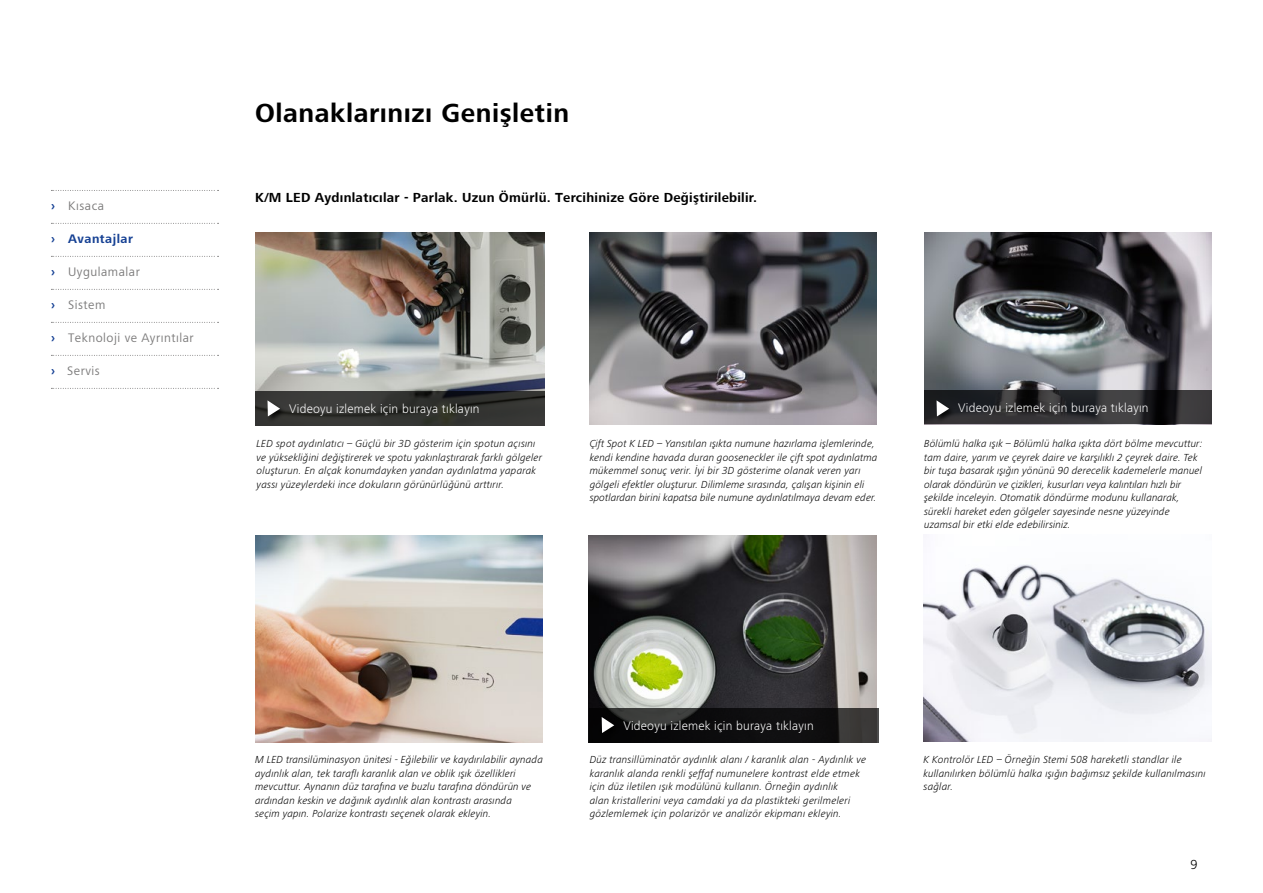
<style>
.page{position:relative;width:1263px;height:893px;background:#fff}
.page>*{position:absolute;margin:0;border:0;box-sizing:border-box;transform-origin:0 0}
.t1{font:700 27px "ZEISS Frutiger Next W1 G";letter-spacing:.02em;color:#000}
.t2{font:700 13.5px "ZEISS Frutiger Next W1 G";letter-spacing:.02em;color:#000}
.t3{font:300 13.5px "ZEISS Frutiger Next W1 G";color:#000}
.t4{font:300 12.75px "ZEISS Frutiger Next W1 G";letter-spacing:.02em;color:#fff}
.t5{font:12.75px "ZEISS Frutiger Next W1 G";letter-spacing:.04em;color:#7c7b7b}
.t6{font:700 12.75px "ZEISS Frutiger Next W1 G";letter-spacing:.04em;color:#164194}
.t7{font:italic 300 10.5px/13.5px "ZEISS Frutiger Next W1 G";letter-spacing:.01em;color:#000}
.s1{font-weight:700;color:#164194}
</style>
<div class="page">
<img style="left:924px;top:564px;width:288px;height:177px">
<img style="left:590px;top:233px;width:287px;height:191px">
<img style="left:255px;top:536px;width:288px;height:206px">
<img style="left:589px;top:536px;width:288px;height:172px">
<img style="left:924px;top:233px;width:287px;height:158px">
<img style="left:256px;top:233px;width:289px;height:192px">
<svg style="left:51px;top:190px;width:168px;height:1px"></svg>
<svg style="left:51px;top:223px;width:168px;height:1px"></svg>
<svg style="left:51px;top:256px;width:168px;height:1px"></svg>
<svg style="left:51px;top:289px;width:168px;height:1px"></svg>
<svg style="left:51px;top:322px;width:168px;height:1px"></svg>
<svg style="left:51px;top:355px;width:168px;height:1px"></svg>
<svg style="left:51px;top:388px;width:168px;height:1px"></svg>
<svg style="left:589px;top:708px;width:289px;height:34px;background:#181818"></svg>
<svg style="left:255px;top:391px;width:289px;height:34px;background:#31322f"></svg>
<svg style="left:924px;top:391px;width:287px;height:33px;background:#2a2a2d"></svg>
<div style="left:600px;top:716px;width:21px;height:23px;background:#000"></div>
<svg style="left:602px;top:717px;width:12px;height:16px"></svg>
<div style="left:266px;top:400px;width:21px;height:23px;background:#000;opacity:.75"></div>
<svg style="left:267px;top:400px;width:13px;height:16px"></svg>
<div style="left:935px;top:400px;width:20px;height:23px;background:#000;opacity:.75"></div>
<svg style="left:936px;top:400px;width:13px;height:16px"></svg>
<p class="t5" style="left:51px;top:197px;width:55px"><span class="s1">›</span> Kısaca</p>
<p class="t6" style="left:51px;top:230px;width:83px">› Avantajlar</p>
<p class="t5" style="left:51px;top:263px;width:90px"><span class="s1">›</span> Uygulamalar</p>
<p class="t5" style="left:51px;top:296px;width:56px"><span class="s1">›</span> Sistem</p>
<p class="t5" style="left:51px;top:329px;width:144px"><span class="s1">›</span> Teknoloji ve Ayrıntılar</p>
<p class="t5" style="left:51px;top:362px;width:50px"><span class="s1">›</span> Servis</p>
<h1 class="t1" style="left:255px;top:93px;width:315px">Olanaklarınızı Genişletin</h1>
<p class="t2" style="left:255px;top:188px;width:504px">K/M LED Aydınlatıcılar - Parlak. Uzun Ömürlü. Tercihinize Göre Değiştirilebilir.</p>
<p class="t4" style="left:289px;top:400px;width:192px">Videoyu izlemek için buraya tıklayın</p>
<p class="t4" style="left:958px;top:399px;width:192px">Videoyu izlemek için buraya tıklayın</p>
<p class="t7" style="left:257px;top:437px;width:287px">LED spot aydınlatıcı – Güçlü bir 3D gösterim için spotun açısını ve yüksekliğini değiştirerek ve spotu yakınlaştırarak farklı gölgeler oluşturun. En alçak konumdayken yandan aydınlatma yaparak yassı yüzeylerdeki ince dokuların görünürlüğünü arttırır.</p>
<p class="t7" style="left:590px;top:437px;width:289px">Çift Spot K LED – Yansıtılan ışıkta numune hazırlama işlemlerinde, kendi kendine havada duran gooseneckler ile çift spot aydınlatma mükemmel sonuç verir. İyi bir 3D gösterime olanak veren yarı gölgeli efektler oluşturur. Dilimleme sırasında, çalışan kişinin eli spotlardan birini kapatsa bile numune aydınlatılmaya devam eder.</p>
<p class="t7" style="left:924px;top:437px;width:280px">Bölümlü halka ışık – Bölümlü halka ışıkta dört bölme mevcuttur: tam daire, yarım ve çeyrek daire ve karşılıklı 2 çeyrek daire. Tek bir tuşa basarak ışığın yönünü 90 derecelik kademelerle manuel olarak döndürün ve çizikleri, kusurları veya kalıntıları hızlı bir şekilde inceleyin. Otomatik döndürme modunu kullanarak, sürekli hareket eden gölgeler sayesinde nesne yüzeyinde uzamsal bir etki elde edebilirsiniz.</p>
<p class="t4" style="left:623px;top:717px;width:192px">Videoyu izlemek için buraya tıklayın</p>
<p class="t7" style="left:255px;top:752px;width:289px">M LED transilüminasyon ünitesi - Eğilebilir ve kaydırılabilir aynada aydınlık alan, tek taraflı karanlık alan ve oblik ışık özellikleri mevcuttur. Aynanın düz tarafına ve buzlu tarafına döndürün ve ardından keskin ve dağınık aydınlık alan kontrastı arasında<br>seçim yapın. Polarize kontrastı seçenek olarak ekleyin.</p>
<p class="t7" style="left:590px;top:752px;width:278px">Düz transillüminatör aydınlık alanı / karanlık alan - Aydınlık ve karanlık alanda renkli şeffaf numunelere kontrast elde etmek için düz iletilen ışık modülünü kullanın. Örneğin aydınlık<br>alan kristallerini veya camdaki ya da plastikteki gerilmeleri gözlemlemek için polarizör ve analizör ekipmanı ekleyin.</p>
<p class="t7" style="left:923px;top:752px;width:284px">K Kontrolör LED – Örneğin Stemi 508 hareketli standlar ile kullanılırken bölümlü halka ışığın bağımsız şekilde kullanılmasını sağlar.</p>
<p class="t3" style="left:1190px;top:855px;width:9px">9</p>
</div>
